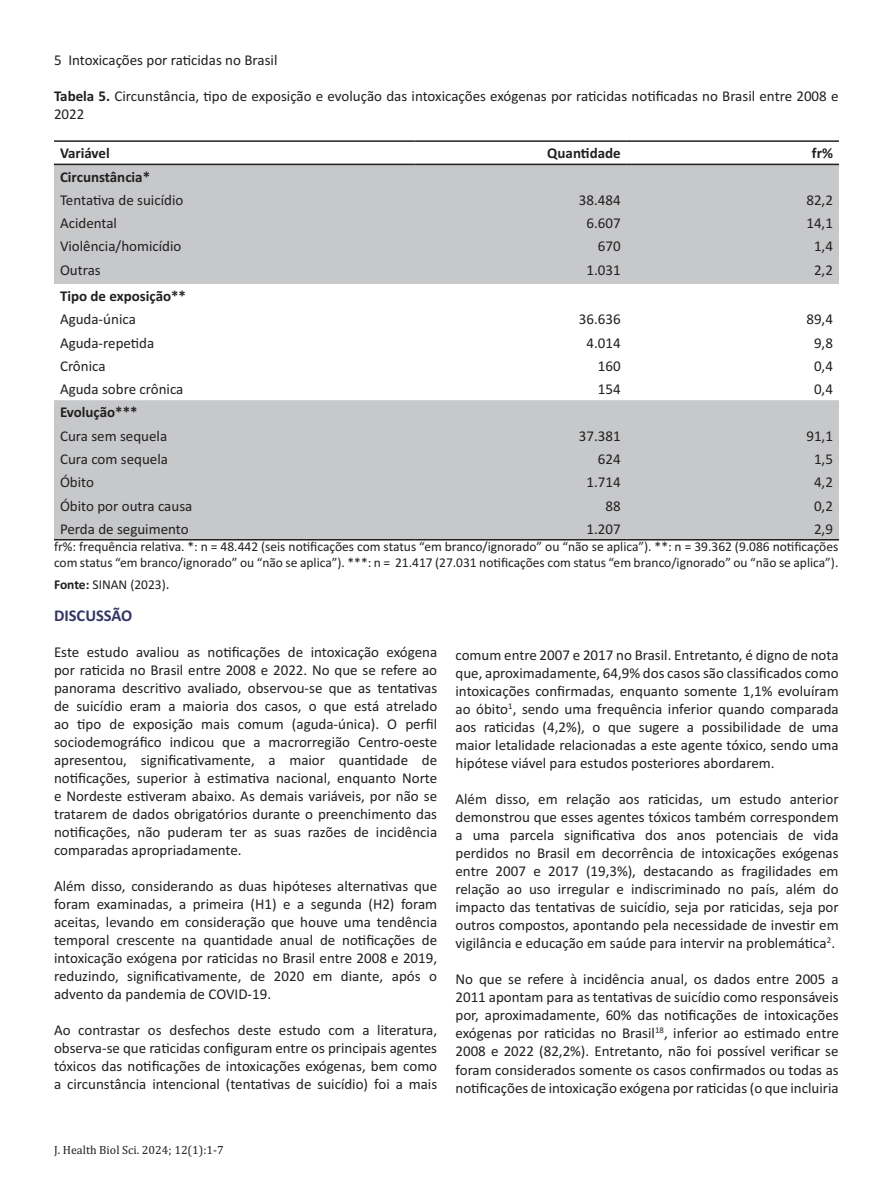
<style>
.page{position:relative;width:893px;height:1191px;background:#fff}
.page>*{position:absolute;margin:0;border:0;box-sizing:border-box;transform-origin:0 0}
.t1{font:700 16.5px "Calibri";color:#343465}
.t2{font:15px/18px "Calibri";color:#231f20;text-align:justify}
.t3{font:700 15px "Calibri";color:#231f20}
.t4{font:13.5px/16.2px "Calibri";color:#231f20}
.t5{font:12px "Cambria";color:#231f20}
.s1{font-weight:700}
.s2{font-size:15px}
</style>
<div class="page">
<svg style="left:54px;top:165px;width:785px;height:374px;fill:#c7c8ca"></svg>
<hr style="left:54px;top:539px;width:361px;height:1px;background:#231f20">
<hr style="left:415px;top:539px;width:212px;height:1px;background:#231f20">
<hr style="left:627px;top:539px;width:212px;height:1px;background:#231f20">
<hr style="left:54px;top:140px;width:361px;height:2px;background:#231f20">
<hr style="left:415px;top:140px;width:212px;height:2px;background:#231f20">
<hr style="left:627px;top:140px;width:212px;height:2px;background:#231f20">
<hr style="left:54px;top:164px;width:361px;height:1px;background:#231f20">
<hr style="left:415px;top:164px;width:212px;height:1px;background:#231f20">
<hr style="left:627px;top:164px;width:212px;height:1px;background:#231f20">
<p class="t2" style="left:54px;top:51px;width:225px">5 Intoxicações por raticidas no Brasil</p>
<p class="t2" style="left:54px;top:86px;width:786px"><span class="s1">Tabela 5.</span> Circunstância, tipo de exposição e evolução das intoxicações exógenas por raticidas notificadas no Brasil entre 2008 e<br>2022</p>
<p class="t3" style="left:60px;top:143px;width:51px">Variável</p>
<p class="t3" style="left:547px;top:143px;width:75px">Quantidade</p>
<p class="t3" style="left:812px;top:143px;width:22px">fr%</p>
<p class="t3" style="left:60px;top:166px;width:92px">Circunstância*</p>
<p class="t2" style="left:60px;top:190px;width:125px">Tentativa de suicídio</p>
<p class="t2" style="left:579px;top:190px;width:43px">38.484</p>
<p class="t2" style="left:806px;top:190px;width:28px">82,2</p>
<p class="t2" style="left:60px;top:214px;width:59px">Acidental</p>
<p class="t2" style="left:587px;top:214px;width:36px">6.607</p>
<p class="t2" style="left:806px;top:214px;width:28px">14,1</p>
<p class="t2" style="left:60px;top:237px;width:123px">Violência/homicídio</p>
<p class="t2" style="left:598px;top:237px;width:24px">670</p>
<p class="t2" style="left:814px;top:237px;width:20px">1,4</p>
<p class="t2" style="left:60px;top:260px;width:42px">Outras</p>
<p class="t2" style="left:587px;top:260px;width:36px">1.031</p>
<p class="t2" style="left:814px;top:260px;width:20px">2,2</p>
<p class="t3" style="left:60px;top:285px;width:128px">Tipo de exposição**</p>
<p class="t2" style="left:60px;top:310px;width:77px">Aguda-única</p>
<p class="t2" style="left:579px;top:310px;width:43px">36.636</p>
<p class="t2" style="left:806px;top:310px;width:28px">89,4</p>
<p class="t2" style="left:60px;top:333px;width:96px">Aguda-repetida</p>
<p class="t2" style="left:587px;top:333px;width:36px">4.014</p>
<p class="t2" style="left:814px;top:333px;width:20px">9,8</p>
<p class="t2" style="left:60px;top:356px;width:47px">Crônica</p>
<p class="t2" style="left:598px;top:356px;width:24px">160</p>
<p class="t2" style="left:814px;top:356px;width:20px">0,4</p>
<p class="t2" style="left:60px;top:380px;width:125px">Aguda sobre crônica</p>
<p class="t2" style="left:598px;top:380px;width:24px">154</p>
<p class="t2" style="left:814px;top:380px;width:20px">0,4</p>
<p class="t3" style="left:60px;top:402px;width:79px">Evolução***</p>
<p class="t2" style="left:60px;top:426px;width:109px">Cura sem sequela</p>
<p class="t2" style="left:579px;top:426px;width:43px">37.381</p>
<p class="t2" style="left:806px;top:426px;width:28px">91,1</p>
<p class="t2" style="left:60px;top:449px;width:109px">Cura com sequela</p>
<p class="t2" style="left:598px;top:449px;width:24px">624</p>
<p class="t2" style="left:814px;top:449px;width:20px">1,5</p>
<p class="t2" style="left:60px;top:473px;width:36px">Óbito</p>
<p class="t2" style="left:587px;top:473px;width:36px">1.714</p>
<p class="t2" style="left:814px;top:473px;width:20px">4,2</p>
<p class="t2" style="left:60px;top:496px;width:134px">Óbito por outra causa</p>
<p class="t2" style="left:606px;top:496px;width:17px">88</p>
<p class="t2" style="left:814px;top:496px;width:20px">0,2</p>
<p class="t2" style="left:60px;top:519px;width:130px">Perda de seguimento</p>
<p class="t2" style="left:587px;top:519px;width:36px">1.207</p>
<p class="t2" style="left:814px;top:519px;width:20px">2,9</p>
<p class="t4" style="left:54px;top:538px;width:786px">fr%: frequência relativa. *: n = 48.442 (seis notificações com status “em branco/ignorado” ou “não se aplica”). **: n = 39.362 (9.086 notificações com status “em branco/ignorado” ou “não se aplica”). ***: n = 21.417 (27.031 notificações com status “em branco/ignorado” ou “não se aplica”).</p>
<p class="t4" style="left:54px;top:575px;width:117px"><span class="s1">Fonte:</span> SINAN (2023)<span class="s2">.</span></p>
<p class="t1" style="left:54px;top:603px;width:80px">DISCUSSÃO</p>
<p class="t2" style="left:54px;top:642px;width:385px">Este estudo avaliou as notificações de intoxicação exógena por raticida no Brasil entre 2008 e 2022. No que se refere ao panorama descritivo avaliado, observou-se que as tentativas de suicídio eram a maioria dos casos, o que está atrelado ao tipo de exposição mais comum (aguda-única). O perfil sociodemográfico indicou que a macrorregião Centro-oeste apresentou, significativamente, a maior quantidade de notificações, superior à estimativa nacional, enquanto Norte e Nordeste estiveram abaixo. As demais variáveis, por não se tratarem de dados obrigatórios durante o preenchimento das notificações, não puderam ter as suas razões de incidência comparadas apropriadamente.</p>
<p class="t2" style="left:54px;top:876px;width:385px">Além disso, considerando as duas hipóteses alternativas que foram examinadas, a primeira (H1) e a segunda (H2) foram aceitas, levando em consideração que houve uma tendência temporal crescente na quantidade anual de notificações de intoxicação exógena por raticidas no Brasil entre 2008 e 2019, reduzindo, significativamente, de 2020 em diante, após o advento da pandemia de COVID-19.</p>
<p class="t2" style="left:54px;top:1020px;width:385px">Ao contrastar os desfechos deste estudo com a literatura, observa-se que raticidas configuram entre os principais agentes tóxicos das notificações de intoxicações exógenas, bem como a circunstância intencional (tentativas de suicídio) foi a mais</p>
<p class="t2" style="left:455px;top:646px;width:385px">comum entre 2007 e 2017 no Brasil. Entretanto, é digno de nota que, aproximadamente, 64,9% dos casos são classificados como intoxicações confirmadas, enquanto somente 1,1% evoluíram ao óbito<sup>1</sup>, sendo uma frequência inferior quando comparada aos raticidas (4,2%), o que sugere a possibilidade de uma maior letalidade relacionadas a este agente tóxico, sendo uma hipótese viável para estudos posteriores abordarem.</p>
<p class="t2" style="left:455px;top:790px;width:385px">Além disso, em relação aos raticidas, um estudo anterior demonstrou que esses agentes tóxicos também correspondem a uma parcela significativa dos anos potenciais de vida perdidos no Brasil em decorrência de intoxicações exógenas entre 2007 e 2017 (19,3%), destacando as fragilidades em relação ao uso irregular e indiscriminado no país, além do impacto das tentativas de suicídio, seja por raticidas, seja por outros compostos, apontando pela necessidade de investir em vigilância e educação em saúde para intervir na problemática<sup>2</sup>.</p>
<p class="t2" style="left:455px;top:970px;width:385px">No que se refere à incidência anual, os dados entre 2005 a 2011 apontam para as tentativas de suicídio como responsáveis por, aproximadamente, 60% das notificações de intoxicações exógenas por raticidas no Brasil<sup>18</sup>, inferior ao estimado entre 2008 e 2022 (82,2%). Entretanto, não foi possível verificar se foram considerados somente os casos confirmados ou todas as notificações de intoxicação exógena por raticidas (o que incluiria</p>
<p class="t5" style="left:54px;top:1142px;width:171px">J. Health Biol Sci. 2024; 12(1):1-7</p>
</div>
